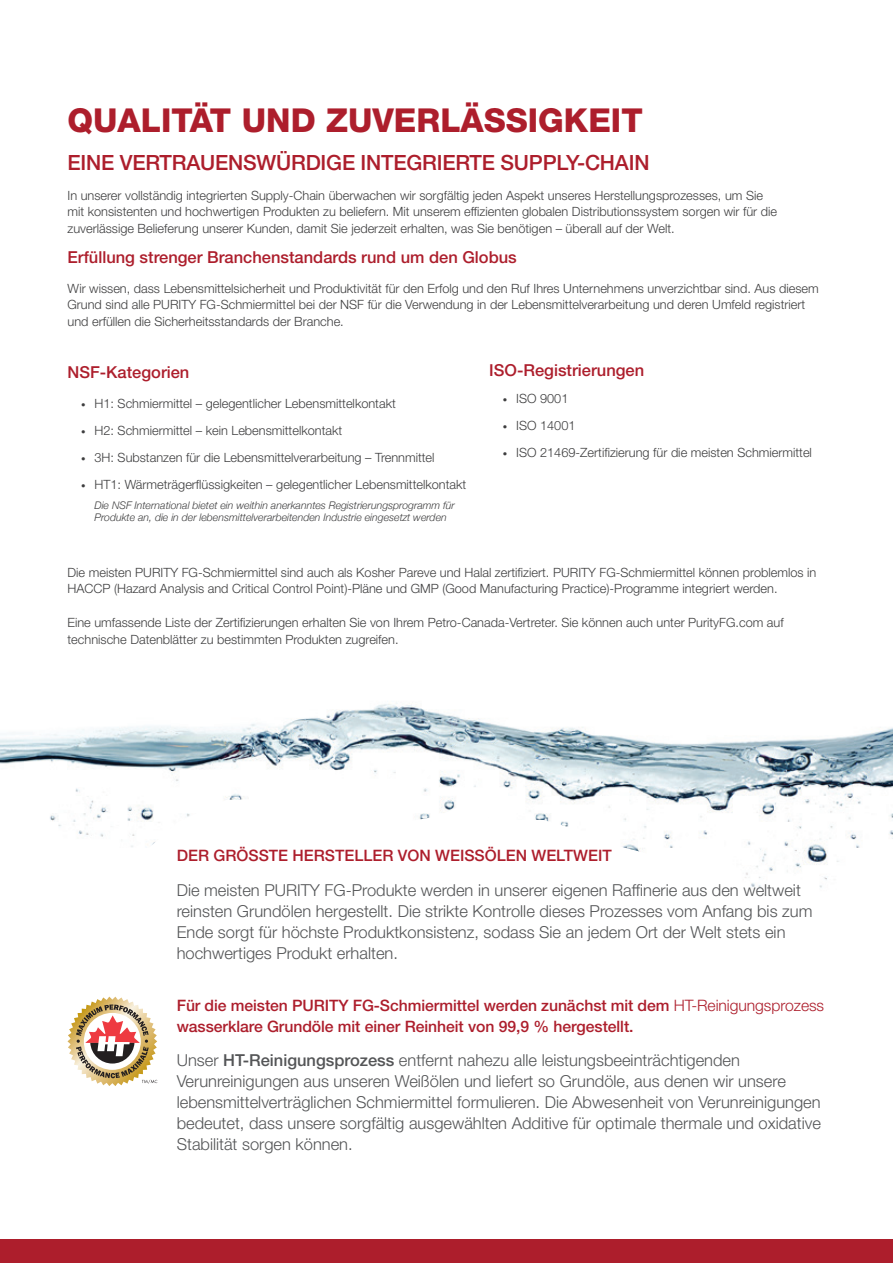
<style>
.page{position:relative;width:893px;height:1263px;background:#fff}
.page>*{position:absolute;margin:0;border:0;box-sizing:border-box;transform-origin:0 0}
.t1{font:800 33px "Helvetica Neue LT Std";color:#ad1e2c}
.t2{font:500 21px "Helvetica Neue LT Std";letter-spacing:-.01em;color:#ad1e2c}
.t3{font:300 16.5px/21px "Helvetica Neue LT Std";color:#545557}
.t4{font:500 16.5px "Helvetica Neue LT Std";color:#ad1e2c}
.t5{font:500 15.75px/21px "Helvetica Neue LT Std";letter-spacing:-.005em;color:#ad1e2c}
.t6{font:300 12.75px/16.5px "Helvetica Neue LT Std";color:#3e3e3f}
.t7{font:italic 300 10.5px/12.6px "Helvetica Neue";color:#3e3e3f}
.s1{font-size:9px}
.s2{font-weight:300}
.s3{font-weight:500}
</style>
<div class="page">
<div style="left:0;top:1240px;width:893px;height:23px;background:#ad1e2c"></div>
<img style="left:0;top:703px;width:893px;height:185px">
<svg style="left:68px;top:997px;width:89px;height:89px"></svg>
<svg style="left:131px;top:799px;width:639px;height:90px"></svg>
<h1 class="t1" style="left:68px;top:100px;width:577px">QUALITÄT UND ZUVERLÄSSIGKEIT</h1>
<h2 class="t2" style="left:68px;top:150px;width:583px">EINE VERTRAUENSWÜRDIGE INTEGRIERTE SUPPLY-CHAIN</h2>
<p class="t6" style="left:68px;top:186px;width:711px">In unserer vollständig integrierten Supply-Chain überwachen wir sorgfältig jeden Aspekt unseres Herstellungsprozesses, um Sie mit konsistenten und hochwertigen Produkten zu beliefern. Mit unserem effizienten globalen Distributionssystem sorgen wir für die zuverlässige Belieferung unserer Kunden, damit Sie jederzeit erhalten, was Sie benötigen – überall auf der Welt.</p>
<p class="t4" style="left:68px;top:247px;width:451px">Erfüllung strenger Branchenstandards rund um den Globus</p>
<p class="t6" style="left:68px;top:280px;width:753px">Wir wissen, dass Lebensmittelsicherheit und Produktivität für den Erfolg und den Ruf Ihres Unternehmens unverzichtbar sind. Aus diesem<br>Grund sind alle PURITY FG-Schmiermittel bei der NSF für die Verwendung in der Lebensmittelverarbeitung und deren Umfeld registriert und erfüllen die Sicherheitsstandards der Branche.</p>
<p class="t4" style="left:68px;top:362px;width:123px">NSF-Kategorien</p>
<p class="t6" style="left:81px;top:395px;width:316px"><span class="s1">•</span> H1: Schmiermittel – gelegentlicher Lebensmittelkontakt</p>
<p class="t6" style="left:81px;top:422px;width:263px"><span class="s1">•</span> H2: Schmiermittel – kein Lebensmittelkontakt</p>
<p class="t6" style="left:81px;top:449px;width:355px"><span class="s1">•</span> 3H: Substanzen für die Lebensmittelverarbeitung – Trennmittel</p>
<p class="t6" style="left:81px;top:476px;width:387px"><span class="s1">•</span> HT1: Wärmeträgerflüssigkeiten – gelegentlicher Lebensmittelkontakt</p>
<p class="t7" style="left:94px;top:498px;width:362px">Die NSF International bietet ein weithin anerkanntes Registrierungsprogramm für<br>Produkte an, die in der lebensmittelverarbeitenden Industrie eingesetzt werden</p>
<p class="t4" style="left:489px;top:361px;width:156px">ISO-Registrierungen</p>
<p class="t6" style="left:503px;top:390px;width:67px"><span class="s1">•</span> ISO 9001</p>
<p class="t6" style="left:503px;top:417px;width:74px"><span class="s1">•</span> ISO 14001</p>
<p class="t6" style="left:503px;top:444px;width:311px"><span class="s1">•</span> ISO 21469-Zertifizierung für die meisten Schmiermittel</p>
<p class="t6" style="left:68px;top:564px;width:750px">Die meisten PURITY FG-Schmiermittel sind auch als Kosher Pareve und Halal zertifiziert. PURITY FG-Schmiermittel können problemlos in<br>HACCP (Hazard Analysis and Critical Control Point)-Pläne und GMP (Good Manufacturing Practice)-Programme integriert werden.</p>
<p class="t6" style="left:68px;top:614px;width:718px">Eine umfassende Liste der Zertifizierungen erhalten Sie von Ihrem Petro-Canada-Vertreter. Sie können auch unter PurityFG.com auf technische Datenblätter zu bestimmten Produkten zugreifen.</p>
<p class="t5" style="left:177px;top:845px;width:436px">DER GRÖSSTE HERSTELLER VON WEISSÖLEN WELTWEIT</p>
<p class="t3" style="left:177px;top:879px;width:637px">Die meisten PURITY FG-Produkte werden in unserer eigenen Raffinerie aus den weltweit reinsten Grundölen hergestellt. Die strikte Kontrolle dieses Prozesses vom Anfang bis zum Ende sorgt für höchste Produktkonsistenz, sodass Sie an jedem Ort der Welt stets ein hochwertiges Produkt erhalten.</p>
<p class="t5" style="left:177px;top:995px;width:649px">Für die meisten PURITY FG-Schmiermittel werden zunächst mit dem <span class="s2">HT-Reinigungsprozess </span>wasserklare Grundöle mit einer Reinheit von 99,9 % hergestellt.</p>
<p class="t3" style="left:177px;top:1050px;width:646px">Unser <span class="s3">HT-Reinigungsprozess</span> entfernt nahezu alle leistungsbeeinträchtigenden Verunreinigungen aus unseren Weißölen und liefert so Grundöle, aus denen wir unsere lebensmittelverträglichen Schmiermittel formulieren. Die Abwesenheit von Verunreinigungen bedeutet, dass unsere sorgfältig ausgewählten Additive für optimale thermale und oxidative Stabilität sorgen können.</p>
</div>
